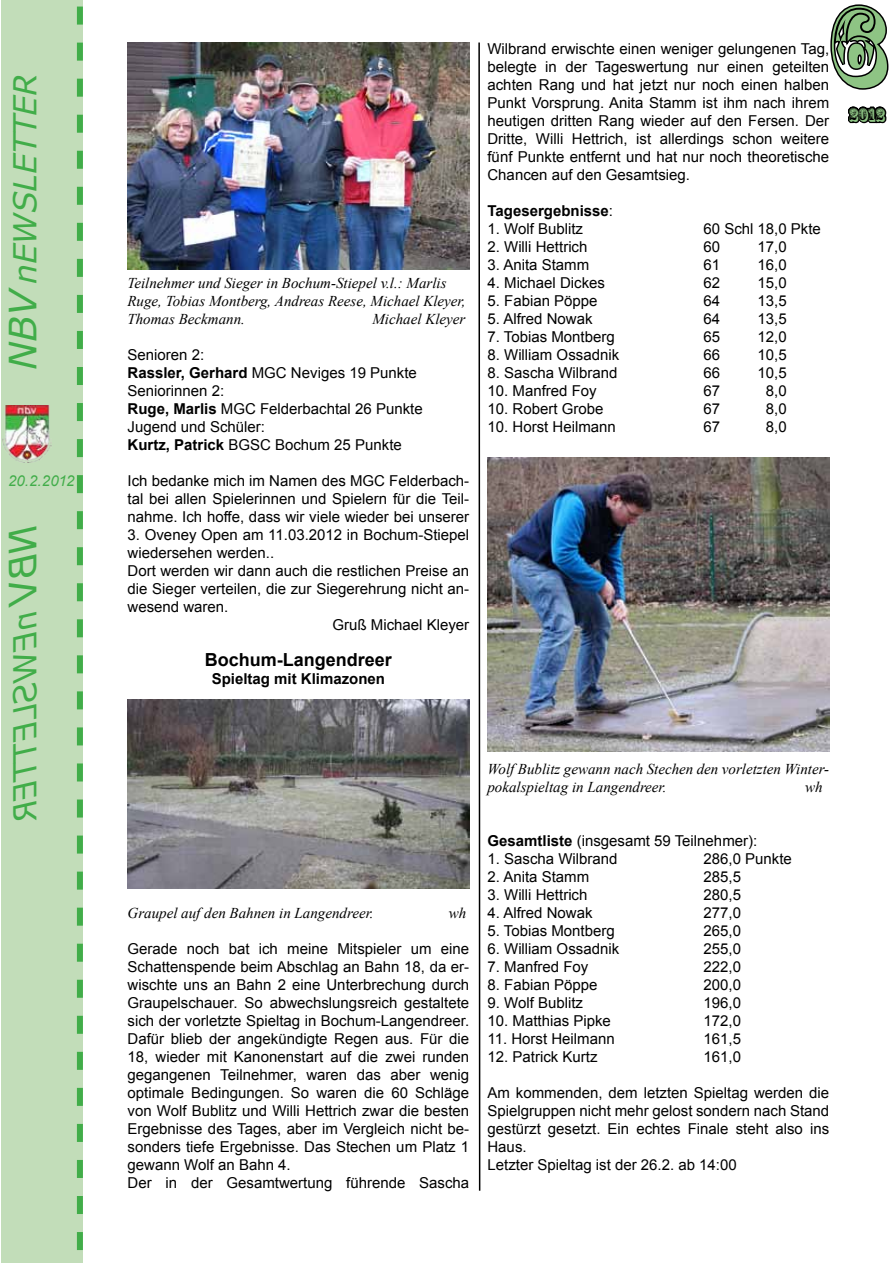
<style>
.page{position:relative;width:893px;height:1263px;background:#fff}
.page>*{position:absolute;margin:0;border:0;box-sizing:border-box;transform-origin:0 0}
.t1{font:108px "Rosewood Std";color:#8ec484}
.t2{font:italic 31.5px "Verdana";color:#41ad49}
.t3{font:700 18px "Arial";color:#000}
.t4{font:18px "Rosewood Std";color:#8ec484}
.t5{font:15px/18px "Arial";color:#000}
.t6{font:italic 15px/18px "Times New Roman";color:#000}
.t7{font:700 15px "Arial";color:#000}
.t8{font:italic 15px "Arial";color:#41ad49}
.s1{font-size:37.5px}
.s2{font-weight:700}
.s3{font-weight:400}
</style>
<div class="page">
<div style="left:1px;top:0;width:82px;height:1263px;background:#c2ddb9"></div>
<img style="left:3px;top:405px;width:49px;height:58px">
<svg style="left:77px;top:7px;width:6px;height:1243px"></svg>
<svg style="left:830px;top:4px;width:59px;height:120px"></svg>
<svg style="left:478px;top:42px;width:3px;height:1149px;background:#7f7f7f"></svg>
<img style="left:127px;top:699px;width:342px;height:190px">
<img style="left:127px;top:43px;width:342px;height:227px">
<img style="left:487px;top:457px;width:342px;height:295px">
<h2 class="t2" style="left:3px;top:370px;width:298px;rotate:-90deg"><span class="s1">NBV</span>nEWSLETTER</h2>
<p class="t8" style="left:8px;top:471px;width:68px">20.2.2012</p>
<p class="t6" style="left:127px;top:274px;width:340px">Teilnehmer und Sieger in Bochum-Stiepel v.l.: Marlis<br>Ruge, Tobias Montberg, Andreas Reese, Michael Kleyer,<br>Thomas Beckmann.</p>
<p class="t6" style="left:372px;top:310px;width:94px">Michael Kleyer</p>
<p class="t5" style="left:128px;top:346px;width:297px">Senioren 2:<br><span class="s2">Rassler, Gerhard</span> MGC Neviges 19 Punkte<br>Seniorinnen 2:<br><span class="s2">Ruge, Marlis</span> MGC Felderbachtal 26 Punkte<br>Jugend und Schüler:<br><span class="s2">Kurtz, Patrick</span> BGSC Bochum 25 Punkte</p>
<p class="t5" style="left:128px;top:472px;width:343px;text-align:justify">Ich bedanke mich im Namen des MGC Felderbach&shy;tal bei allen Spielerinnen und Spielern für die Teil&shy;nahme. Ich hoffe, dass wir viele wieder bei unserer</p>
<p class="t5" style="left:128px;top:526px;width:343px">3. Oveney Open am 11.03.2012 in Bochum-Stiepel</p>
<p class="t5" style="left:128px;top:544px;width:148px">wiedersehen werden..</p>
<p class="t5" style="left:128px;top:562px;width:343px">Dort werden wir dann auch die restlichen Preise an</p>
<p class="t5" style="left:128px;top:580px;width:343px">die Sieger verteilen, die zur Siegerehrung nicht an-</p>
<p class="t5" style="left:128px;top:598px;width:102px">wesend waren.</p>
<p class="t5" style="left:333px;top:616px;width:138px">Gruß Michael Kleyer</p>
<p class="t3" style="left:205px;top:648px;width:189px">Bochum-Langendreer</p>
<p class="t7" style="left:212px;top:669px;width:175px">Spieltag mit Klimazonen</p>
<h1 class="t1" style="left:826px;top:-17px;width:60px">6</h1>
<p class="t4" style="left:848px;top:104px;width:38px">2012</p>
<p class="t5" style="left:487px;top:40px;width:343px;text-align:justify">Wilbrand erwischte einen weniger gelungenen Tag, belegte in der Tageswertung nur einen geteilten achten Rang und hat jetzt nur noch einen halben Punkt Vorsprung. Anita Stamm ist ihm nach ihrem heutigen dritten Rang wieder auf den Fersen. Der Dritte, Willi Hettrich, ist allerdings schon weitere fünf Punkte entfernt und hat nur noch theoretische Chancen auf den Gesamtsieg.</p>
<p class="t7" style="left:487px;top:201px;width:127px">Tagesergebnisse<span class="s3">:</span></p>
<p class="t5" style="left:487px;top:220px;width:97px">1. Wolf Bublitz</p>
<p class="t5" style="left:703px;top:220px;width:119px">60 Schl 18,0 Pkte</p>
<p class="t5" style="left:487px;top:238px;width:102px">2. Willi Hettrich</p>
<p class="t5" style="left:703px;top:238px;width:18px">60</p>
<p class="t5" style="left:757px;top:238px;width:31px">17,0</p>
<p class="t5" style="left:487px;top:256px;width:103px">3. Anita Stamm</p>
<p class="t5" style="left:703px;top:256px;width:18px">61</p>
<p class="t5" style="left:757px;top:256px;width:31px">16,0</p>
<p class="t5" style="left:487px;top:274px;width:119px">4. Michael Dickes</p>
<p class="t5" style="left:703px;top:274px;width:18px">62</p>
<p class="t5" style="left:757px;top:274px;width:31px">15,0</p>
<p class="t5" style="left:487px;top:292px;width:112px">5. Fabian Pöppe</p>
<p class="t5" style="left:703px;top:292px;width:18px">64</p>
<p class="t5" style="left:757px;top:292px;width:31px">13,5</p>
<p class="t5" style="left:487px;top:310px;width:107px">5. Alfred Nowak</p>
<p class="t5" style="left:703px;top:310px;width:18px">64</p>
<p class="t5" style="left:757px;top:310px;width:31px">13,5</p>
<p class="t5" style="left:487px;top:328px;width:129px">7. Tobias Montberg</p>
<p class="t5" style="left:703px;top:328px;width:18px">65</p>
<p class="t5" style="left:757px;top:328px;width:31px">12,0</p>
<p class="t5" style="left:487px;top:346px;width:133px">8. William Ossadnik</p>
<p class="t5" style="left:703px;top:346px;width:18px">66</p>
<p class="t5" style="left:757px;top:346px;width:31px">10,5</p>
<p class="t5" style="left:487px;top:364px;width:132px">8. Sascha Wilbrand</p>
<p class="t5" style="left:703px;top:364px;width:18px">66</p>
<p class="t5" style="left:757px;top:364px;width:31px">10,5</p>
<p class="t5" style="left:487px;top:382px;width:111px">10. Manfred Foy</p>
<p class="t5" style="left:703px;top:382px;width:18px">67</p>
<p class="t5" style="left:766px;top:382px;width:22px">8,0</p>
<p class="t5" style="left:487px;top:400px;width:117px">10. Robert Grobe</p>
<p class="t5" style="left:703px;top:400px;width:18px">67</p>
<p class="t5" style="left:766px;top:400px;width:22px">8,0</p>
<p class="t5" style="left:487px;top:418px;width:130px">10. Horst Heilmann</p>
<p class="t5" style="left:703px;top:418px;width:18px">67</p>
<p class="t5" style="left:766px;top:418px;width:22px">8,0</p>
<p class="t6" style="left:128px;top:904px;width:248px">Graupel auf den Bahnen in Langendreer.</p>
<p class="t6" style="left:449px;top:904px;width:19px">wh</p>
<p class="t5" style="left:128px;top:940px;width:343px">Gerade noch bat ich meine Mitspieler um eine Schattenspende beim Abschlag an Bahn 18, da er&shy;wischte uns an Bahn 2 eine Unterbrechung durch Graupelschauer. So abwechslungsreich gestaltete sich der vorletzte Spieltag in Bochum-Langendreer.<br>Dafür blieb der angekündigte Regen aus. Für die 18, wieder mit Kanonenstart auf die zwei runden gegangenen Teilnehmer, waren das aber wenig optimale Bedingungen. So waren die 60 Schläge von Wolf Bublitz und Willi Hettrich zwar die besten Ergebnisse des Tages, aber im Vergleich nicht be&shy;sonders tiefe Ergebnisse. Das Stechen um Platz 1 gewann Wolf an Bahn 4.<br>Der in der Gesamtwertung führende Sascha</p>
<p class="t6" style="left:487px;top:760px;width:343px">Wolf Bublitz gewann nach Stechen den vorletzten Winter&shy;pokalspieltag in Langendreer.</p>
<p class="t6" style="left:805px;top:778px;width:19px">wh</p>
<p class="t5" style="left:487px;top:832px;width:271px"><span class="s2">Gesamtliste</span> (insgesamt 59 Teilnehmer):</p>
<p class="t5" style="left:487px;top:850px;width:132px">1. Sascha Wilbrand</p>
<p class="t5" style="left:703px;top:850px;width:90px">286,0 Punkte</p>
<p class="t5" style="left:487px;top:868px;width:103px">2. Anita Stamm</p>
<p class="t5" style="left:703px;top:868px;width:39px">285,5</p>
<p class="t5" style="left:487px;top:886px;width:102px">3. Willi Hettrich</p>
<p class="t5" style="left:703px;top:886px;width:39px">280,5</p>
<p class="t5" style="left:487px;top:904px;width:107px">4. Alfred Nowak</p>
<p class="t5" style="left:703px;top:904px;width:39px">277,0</p>
<p class="t5" style="left:487px;top:922px;width:129px">5. Tobias Montberg</p>
<p class="t5" style="left:703px;top:922px;width:39px">265,0</p>
<p class="t5" style="left:487px;top:940px;width:133px">6. William Ossadnik</p>
<p class="t5" style="left:703px;top:940px;width:39px">255,0</p>
<p class="t5" style="left:487px;top:958px;width:102px">7. Manfred Foy</p>
<p class="t5" style="left:703px;top:958px;width:39px">222,0</p>
<p class="t5" style="left:487px;top:976px;width:112px">8. Fabian Pöppe</p>
<p class="t5" style="left:703px;top:976px;width:39px">200,0</p>
<p class="t5" style="left:487px;top:994px;width:97px">9. Wolf Bublitz</p>
<p class="t5" style="left:703px;top:994px;width:39px">196,0</p>
<p class="t5" style="left:487px;top:1012px;width:125px">10. Matthias Pipke</p>
<p class="t5" style="left:703px;top:1012px;width:39px">172,0</p>
<p class="t5" style="left:487px;top:1030px;width:129px">11. Horst Heilmann</p>
<p class="t5" style="left:703px;top:1030px;width:39px">161,5</p>
<p class="t5" style="left:487px;top:1048px;width:112px">12. Patrick Kurtz</p>
<p class="t5" style="left:703px;top:1048px;width:39px">161,0</p>
<p class="t5" style="left:487px;top:1084px;width:343px">Am kommenden, dem letzten Spieltag werden die Spielgruppen nicht mehr gelost sondern nach Stand gestürzt gesetzt. Ein echtes Finale steht also ins Haus.<br>Letzter Spieltag ist der 26.2. ab 14:00</p>
</div>
